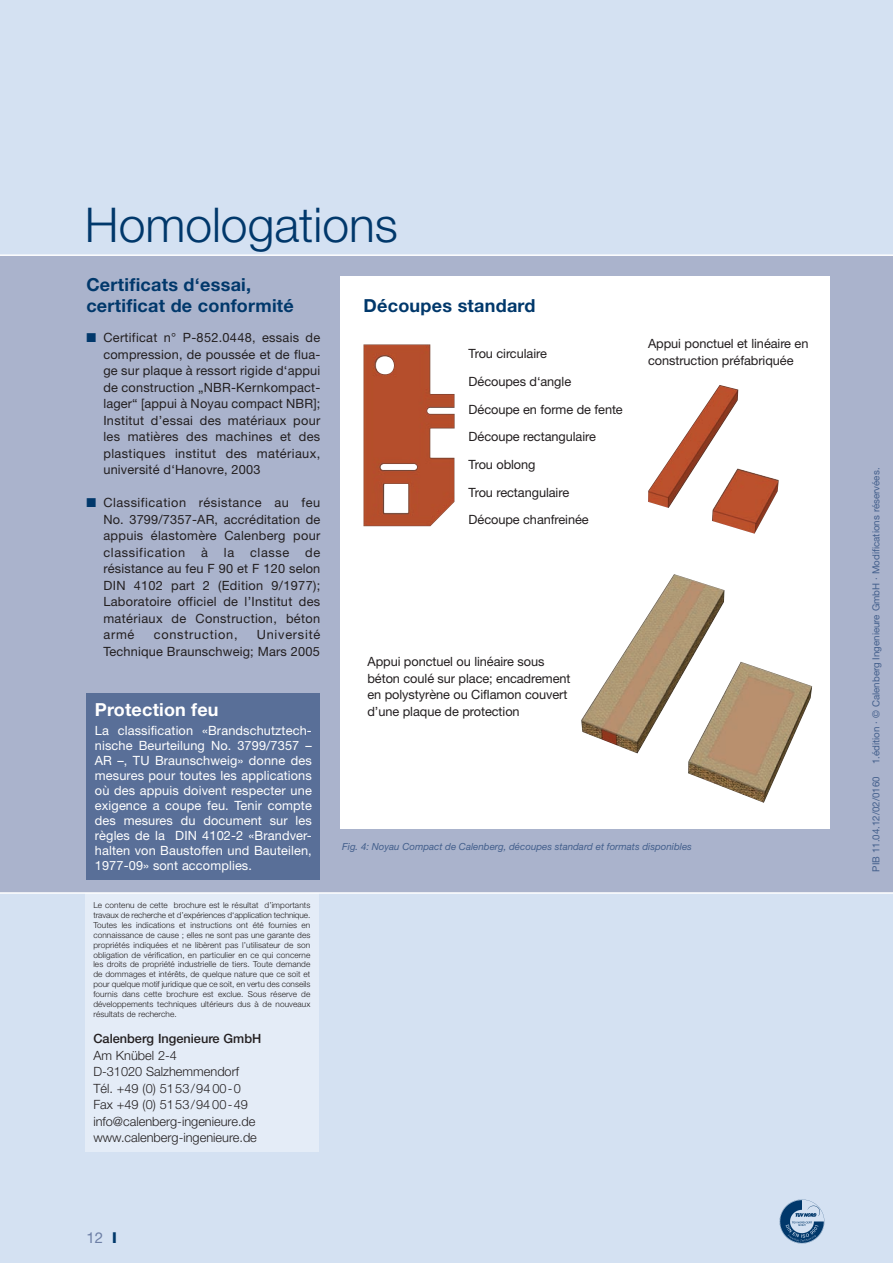
<style>
.page{position:relative;width:893px;height:1263px;background:#fff}
.page>*{position:absolute;margin:0;border:0;box-sizing:border-box;transform-origin:0 0}
.t1{font:300 48px "Helvetica Neue";color:#01386b}
.t2{font:700 18px/21px "Helvetica Neue";letter-spacing:.015em;color:#01386b}
.t3{font:700 18px "Helvetica Neue";letter-spacing:.01em;color:#fff}
.t4{font:15px "Helvetica Neue";color:#6d7fa6}
.t5{font:12.75px/16.5px "Helvetica Neue";letter-spacing:-.005em;color:#231f20}
.t6{font:12.75px/15px "Helvetica Neue";letter-spacing:.01em;color:#fff;text-align:justify}
.t7{font:300 12.75px/16.5px "Helvetica Neue";color:#231f20}
.t8{font:12.75px/16.5px "Helvetica Neue";letter-spacing:.015em;color:#231f20;text-align:right}
.t9{font:500 12.75px "Helvetica Neue";color:#231f20}
.t10{font:12.75px "Helvetica Neue";letter-spacing:.06em;color:#231f20}
.t11{font:9.75px "Helvetica Neue";color:#435f8c}
.t12{font:italic 9.75px "Helvetica Neue";color:#435f8c}
.t13{font:300 8.25px/9.9px "Helvetica Neue";letter-spacing:.01em;color:#231f20;text-align:justify}
.s1{color:#01386b}
.s2{font-weight:800;color:#01386b}
</style>
<div class="page">
<div style="left:0;top:0;width:892px;height:1263px;background:#d4e1f2"></div>
<div style="left:0;top:255px;width:892px;height:638px;background:#aab3cc"></div>
<hr style="left:0;top:254px;width:892px;height:2px;background:#fff">
<img style="left:779px;top:1199px;width:46px;height:45px">
<div style="left:86px;top:693px;width:234px;height:187px;background:#596f98"></div>
<div style="left:85px;top:893px;width:234px;height:259px;background:#e4ecf7"></div>
<div style="left:340px;top:276px;width:489px;height:553px;background:#fff"></div>
<img style="left:363px;top:344px;width:91px;height:182px">
<img style="left:648px;top:385px;width:130px;height:149px">
<img style="left:581px;top:574px;width:231px;height:229px">
<hr style="left:0;top:892px;width:892px;height:2px;background:#fff">
<h1 class="t1" style="left:85px;top:208px;width:314px">Homologations</h1>
<h2 class="t2" style="left:86px;top:275px;width:209px">Certificats d‘essai, certificat de conformité</h2>
<p class="t5" style="left:103px;top:331px;width:218px;text-align:justify;text-indent:-17px"><span class="s1">■</span> Certificat n° P-852.0448, essais de compression, de poussée et de flua&shy;ge sur plaque à ressort rigide d‘appui de construction „NBR-Kernkompact&shy;lager“ [appui à Noyau compact NBR]; Institut d’essai des matériaux pour les matières des machines et des plastiques institut des matériaux, université d‘Hanovre, 2003</p>
<p class="t5" style="left:103px;top:496px;width:218px;text-align:justify;text-indent:-17px"><span class="s1">■</span> Classification résistance au feu No. 3799/7357-AR, accréditation de appuis élastomère Calenberg pour classification à la classe de résistance au feu F 90 et F 120 selon DIN 4102 part 2 (Edition 9/1977); Laboratoire officiel de l’Institut des matériaux de Construction, béton armé</p>
<p class="t8" style="left:103px;top:628px;width:218px">Université<br>Technique Braunschweig; Mars 2005</p>
<p class="t10" style="left:154px;top:630px;width:85px">construction,</p>
<h2 class="t3" style="left:95px;top:703px;width:125px">Protection feu</h2>
<p class="t6" style="left:95px;top:724px;width:218px">La classification «Brandschutztech&shy;nische Beurteilung No. 3799/7357 – AR –, TU Braunschweig» donne des mesures pour toutes les applications où des appuis doivent respecter une exigence a coupe feu. Tenir compte des mesures du document sur les règles de la DIN 4102-2 «Brandver&shy;halten von Baustoffen und Bauteilen, 1977-09» sont accomplies.</p>
<p class="t13" style="left:93px;top:901px;width:218px">Le contenu de cette brochure est le résultat d’importants travaux de recherche et d’expériences d‘application technique.<br>Toutes les indications et instructions ont été fournies en connaissance de cause ; elles ne sont pas une garante des propriétés indiquées et ne libèrent pas l’utilisateur de son obligation de vérification, en particulier en ce qui concerne les droits de propriété industrielle de tiers. Toute demande de dommages et intérêts, de quelque nature que ce soit et pour quelque motif juridique que ce soit, en vertu des conseils fournis dans cette brochure est exclue. Sous réserve de développements techniques ultérieurs dus à de nouveaux résultats de recherche.</p>
<p class="t9" style="left:93px;top:1034px;width:169px">Calenberg Ingenieure GmbH</p>
<p class="t7" style="left:93px;top:1048px;width:165px">Am Knübel 2-4<br>D-31020 Salzhemmendorf<br>Tél. +49 (0) 5153/94 00-0<br>Fax +49 (0) 5153/94 00-49 info@calenberg-ingenieure.de www.calenberg-ingenieure.de</p>
<h2 class="t2" style="left:363px;top:296px;width:174px">Découpes standard</h2>
<p class="t5" style="left:468px;top:341px;width:156px;line-height:27.8px">Trou circulaire<br>Découpes d‘angle<br>Découpe en forme de fente<br>Découpe rectangulaire<br>Trou oblong<br>Trou rectangulaire<br>Découpe chanfreinée</p>
<p class="t5" style="left:648px;top:337px;width:162px">Appui ponctuel et linéaire en construction préfabriquée</p>
<p class="t5" style="left:367px;top:655px;width:204px">Appui ponctuel ou linéaire sous béton coulé sur place; encadrement en polystyrène ou Ciflamon couvert d’une plaque de protection</p>
<p class="t12" style="left:342px;top:843px;width:351px">Fig. 4: Noyau Compact de Calenberg, découpes standard et formats disponibles</p>
<p class="t4" style="left:86px;top:1233px;width:32px">12 <span class="s2">I</span></p>
<p class="t11" style="left:872px;top:872px;width:406px;rotate:-90deg">PIB 11.04.12/02/0160 1.édition · © Calenberg Ingenieure GmbH · Modifications réservées.</p>
</div>
